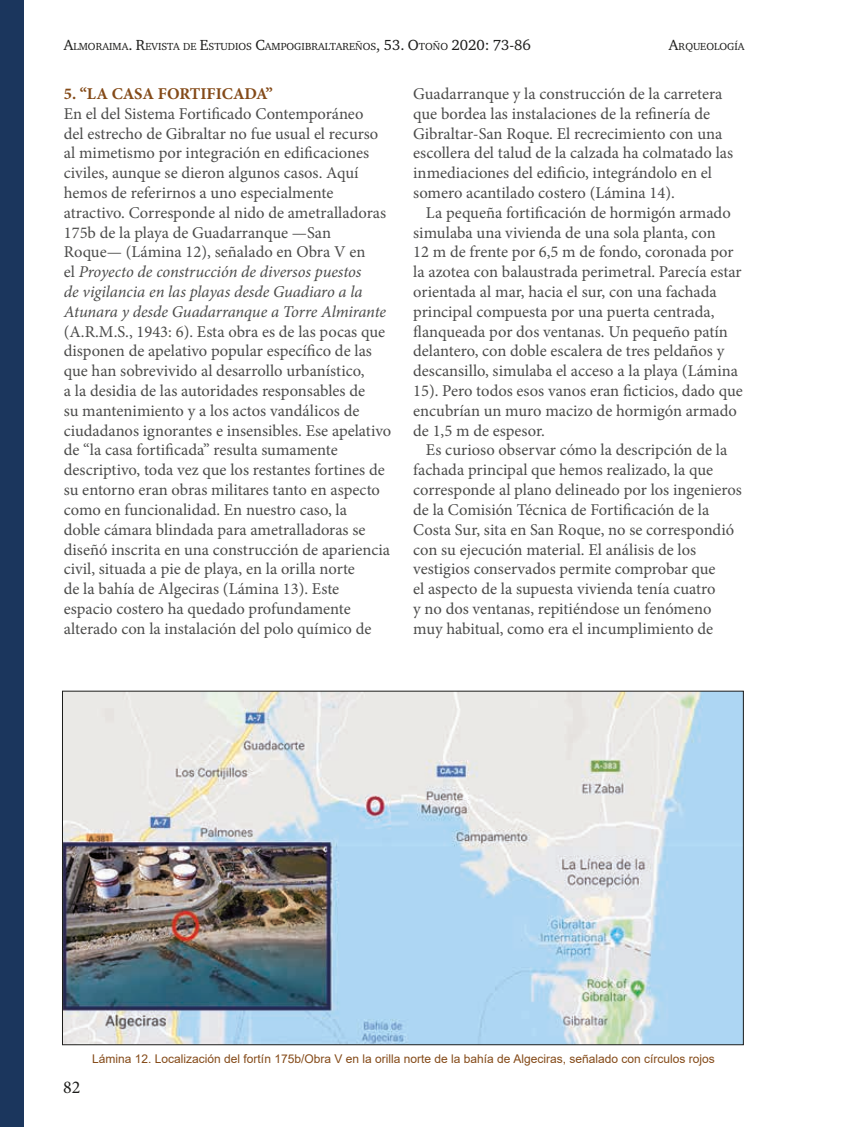
<style>
.page{position:relative;width:851px;height:1127px;background:#fff}
.page>*{position:absolute;margin:0;border:0;box-sizing:border-box;transform-origin:0 0}
.t1{font:18px "Minion Pro";color:#1d1d1b}
.t2{font:16.5px/19.8px "Minion Pro";color:#4b4b4a}
.t3{font:700 16.5px "Minion Pro";color:#844a18}
.t4{font:12px "Arial";color:#844a18}
.t5{font:10.5px "Charter ITC";color:#1d1d1b}
.s1{font-size:15px}
.s2{font-style:italic}
</style>
<div class="page">
<div style="left:0;top:0;width:23px;height:1127px;background:#1b365d"></div>
<img style="left:64px;top:693px;width:677px;height:350px">
<p class="t5" style="left:64px;top:40px;width:468px"><span class="s1">A</span>LMORAIMA<span class="s1">. R</span>EVISTA DE <span class="s1">E</span>STUDIOS <span class="s1">C</span>AMPOGIBRALTAREÑOS<span class="s1">, 53. O</span>TOÑO <span class="s1">2020: 73-86</span></p>
<p class="t5" style="left:668px;top:40px;width:77px"><span class="s1">A</span>RQUEOLOGÍA</p>
<p class="t3" style="left:64px;top:82px;width:210px">5. “LA CASA FORTIFICADA”</p>
<p class="t2" style="left:64px;top:104px;width:324px">En el del Sistema Fortificado Contemporáneo del estrecho de Gibraltar no fue usual el recurso al mimetismo por integración en edificaciones civiles, aunque se dieron algunos casos. Aquí hemos de referirnos a uno especialmente atractivo. Corresponde al nido de ametralladoras 175b de la playa de Guadarranque —San Roque— (Lámina 12), señalado en Obra V en<br>el <span class="s2">Proyecto de construcción de diversos puestos<br>de vigilancia en las playas desde Guadiaro a la Atunara y desde Guadarranque a Torre Almirante</span></p>
<p class="t2" style="left:64px;top:322px;width:329px">(A.R.M.S., 1943: 6). Esta obra es de las pocas que disponen de apelativo popular específico de las que han sobrevivido al desarrollo urbanístico,<br>a la desidia de las autoridades responsables de<br>su mantenimiento y a los actos vandálicos de ciudadanos ignorantes e insensibles. Ese apelativo de “la casa fortificada” resulta sumamente descriptivo, toda vez que los restantes fortines de su entorno eran obras militares tanto en aspecto como en funcionalidad. En nuestro caso, la<br>doble cámara blindada para ametralladoras se diseñó inscrita en una construcción de apariencia civil, situada a pie de playa, en la orilla norte<br>de la bahía de Algeciras (Lámina 13). Este espacio costero ha quedado profundamente alterado con la instalación del polo químico de</p>
<p class="t2" style="left:413px;top:84px;width:321px">Guadarranque y la construcción de la carretera que bordea las instalaciones de la refinería de Gibraltar-San Roque. El recrecimiento con una escollera del talud de la calzada ha colmatado las inmediaciones del edificio, integrándolo en el somero acantilado costero (Lámina 14).</p>
<p class="t2" style="left:413px;top:203px;width:331px;text-indent:13px">La pequeña fortificación de hormigón armado simulaba una vivienda de una sola planta, con<br>12 m de frente por 6,5 m de fondo, coronada por la azotea con balaustrada perimetral. Parecía estar orientada al mar, hacia el sur, con una fachada principal compuesta por una puerta centrada, flanqueada por dos ventanas. Un pequeño patín delantero, con doble escalera de tres peldaños y descansillo, simulaba el acceso a la playa (Lámina 15). Pero todos esos vanos eran ficticios, dado que encubrían un muro macizo de hormigón armado de 1,5 m de espesor.</p>
<p class="t2" style="left:413px;top:440px;width:330px;text-indent:13px">Es curioso observar cómo la descripción de la fachada principal que hemos realizado, la que corresponde al plano delineado por los ingenieros de la Comisión Técnica de Fortificación de la Costa Sur, sita en San Roque, no se correspondió con su ejecución material. El análisis de los vestigios conservados permite comprobar que<br>el aspecto de la supuesta vivienda tenía cuatro<br>y no dos ventanas, repitiéndose un fenómeno muy habitual, como era el incumplimiento de</p>
<p class="t1" style="left:63px;top:1075px;width:19px">82</p>
<p class="t4" style="left:92px;top:1051px;width:624px">Lámina 12. Localización del fortín 175b/Obra V en la orilla norte de la bahía de Algeciras, señalado con círculos rojos</p>
</div>
